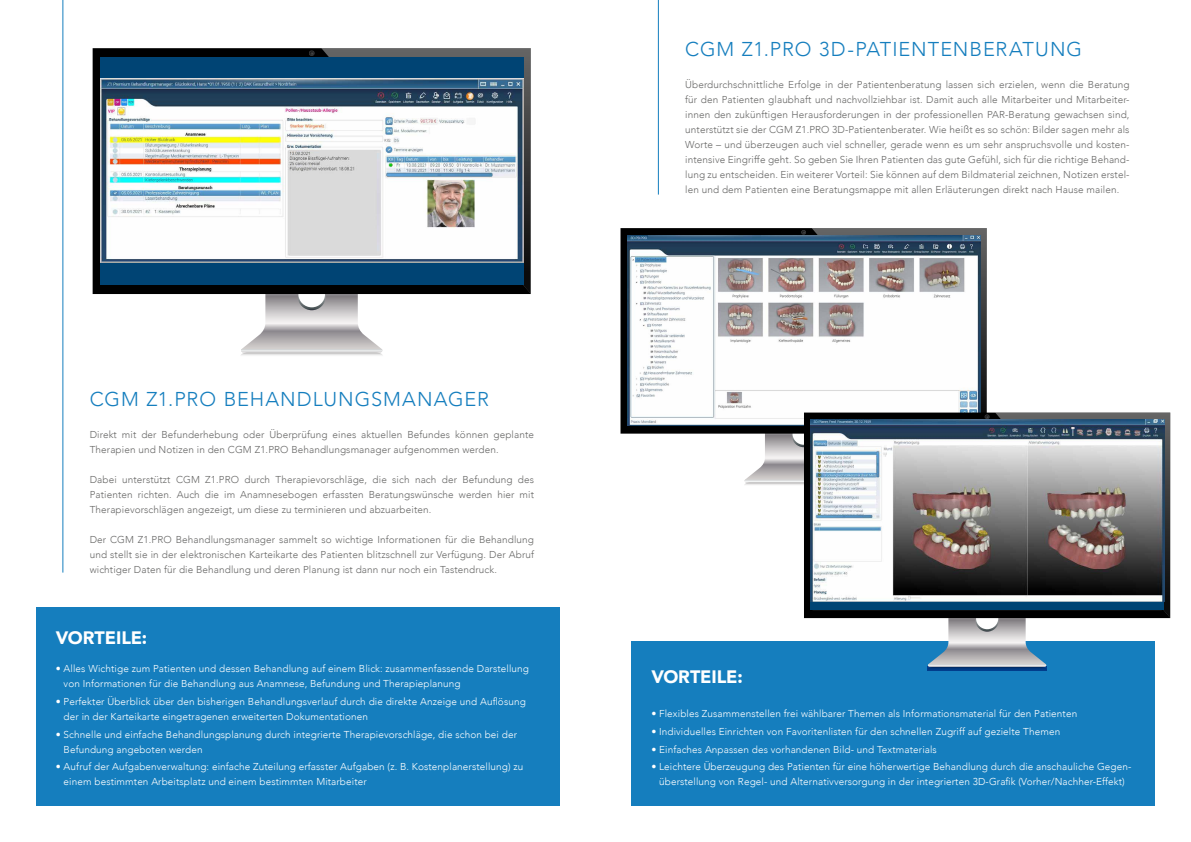
<style>
.page{position:relative;width:1191px;height:842px;background:#fff}
.page>*{position:absolute;margin:0;border:0;box-sizing:border-box;transform-origin:0 0}
.t1{font:300 20px "Avenir";letter-spacing:.045em;color:#157ebe}
.t2{font:900 18px "Avenir";letter-spacing:-.005em;color:#fff}
.t3{font:300 10px/15px "Avenir";letter-spacing:.01em;color:#686867;text-align:justify}
.t4{font:300 10px/15px "Avenir";letter-spacing:.01em;color:#fff}
.s1{font-weight:400}
</style>
<div class="page">
<svg style="left:620px;top:228px;width:124px;height:206px;background:#0d0f10"></svg>
<img style="left:627px;top:235px;width:117px;height:190px">
<hr style="left:658px;top:0;width:1px;height:195px;background:#157ebe">
<hr style="left:62px;top:0;width:1px;height:573px;background:#157ebe">
<div style="left:631px;top:641px;width:524px;height:165px;background:#157ebe"></div>
<svg style="left:744px;top:228px;width:426px;height:442px"></svg>
<div style="left:810px;top:420px;width:354px;height:190px;background:#004474"></div>
<img style="left:810px;top:420px;width:354px;height:182px">
<div style="left:36px;top:608px;width:523px;height:198px;background:#157ebe"></div>
<svg style="left:241px;top:294px;width:142px;height:61px"></svg>
<div style="left:298px;top:281px;width:27px;height:26px;background:#fff;border-radius:50%"></div>
<svg style="left:93px;top:48px;width:228px;height:246px;background:#010406"></svg>
<svg style="left:321px;top:48px;width:210px;height:246px;background:#323436"></svg>
<svg style="left:309px;top:51px;width:5px;height:5px"></svg>
<div style="left:100px;top:57px;width:424px;height:227px;background:#004474"></div>
<img style="left:100px;top:78px;width:424px;height:185px">
<h1 class="t1" style="left:90px;top:387px;width:401px">CGM Z1.PRO BEHANDLUNGSMANAGER</h1>
<p class="t3" style="left:90px;top:427px;width:446px">Direkt mit der Befunderhebung oder Überprüfung eines aktuellen Befundes können geplante<br>Therapien und Notizen in den CGM Z1.PRO Behandlungsmanager aufgenommen werden.</p>
<p class="t3" style="left:90px;top:472px;width:446px">Dabei unterstützt CGM Z1.PRO durch Therapievorschläge, die sich nach der Befundung des Patienten richten. Auch die im Anamnesebogen erfassten Beratungswünsche werden hier mit Therapievorschlägen angezeigt, um diese zu terminieren und abzuarbeiten.</p>
<p class="t3" style="left:90px;top:532px;width:446px">Der CGM Z1.PRO Behandlungsmanager sammelt so wichtige Informationen für die Behandlung und stellt sie in der elektronischen Karteikarte des Patienten blitzschnell zur Verfügung. Der Abruf wichtiger Daten für die Behandlung und deren Planung ist dann nur noch ein Tastendruck.</p>
<h2 class="t2" style="left:56px;top:623px;width:93px">VORTEILE:</h2>
<p class="t4" style="left:64px;top:661px;width:467px;text-indent:-8px"><span class="s1">•</span> Alles Wichtige zum Patienten und dessen Behandlung auf einem Blick: zusammenfassende Darstellung von Informationen für die Behandlung aus Anamnese, Befundung und Therapieplanung</p>
<p class="t4" style="left:64px;top:694px;width:463px;text-indent:-8px"><span class="s1">•</span> Perfekter Überblick über den bisherigen Behandlungsverlauf durch die direkte Anzeige und Auflösung der in der Karteikarte eingetragenen erweiterten Dokumentationen</p>
<p class="t4" style="left:64px;top:727px;width:455px;text-indent:-8px"><span class="s1">•</span> Schnelle und einfache Behandlungsplanung durch integrierte Therapievorschläge, die schon bei der<br>Befundung angeboten werden</p>
<p class="t4" style="left:64px;top:759px;width:461px;text-indent:-8px"><span class="s1">•</span> Aufruf der Aufgabenverwaltung: einfache Zuteilung erfasster Aufgaben (z. B. Kostenplanerstellung) zu einem bestimmten Arbeitsplatz und einem bestimmten Mitarbeiter</p>
<h1 class="t1" style="left:685px;top:37px;width:398px">CGM Z1.PRO 3D-PATIENTENBERATUNG</h1>
<p class="t3" style="left:685px;top:77px;width:446px">Überdurchschnittliche Erfolge in der Patientenberatung lassen sich erzielen, wenn die Beratung für den Patienten glaubhaft und nachvollziehbar ist. Damit auch alle Mitarbeiter und Mitarbeiter&shy;innen den zukünftigen Herausforderungen in der professionellen PAR-Beratung gewachsen sind, unterstützt sie der CGM Z1.PRO 3D-Patientenberater. Wie heißt es so schön: Bilder sagen mehr als Worte – und überzeugen auch viel schneller, gerade wenn es um sehr anspruchsvolle und kosten&shy;intensive Eingriffe geht. So geben Sie Ihren Patienten das gute Gefühl, sich für die richtige Behand&shy;lung zu entscheiden. Ein weiterer Vorteil: Sie können auf dem Bildmaterial zeichnen, Notizen erstel&shy;len und dem Patienten eine Beratungsmappe mit allen Erläuterungen direkt nach Hause mailen.</p>
<h2 class="t2" style="left:651px;top:662px;width:93px">VORTEILE:</h2>
<p class="t4" style="left:651px;top:706px;width:427px"><span class="s1">•</span> Flexibles Zusammenstellen frei wählbarer Themen als Informationsmaterial für den Patienten</p>
<p class="t4" style="left:651px;top:724px;width:410px"><span class="s1">•</span> Individuelles Einrichten von Favoritenlisten für den schnellen Zugriff auf gezielte Themen</p>
<p class="t4" style="left:651px;top:742px;width:287px"><span class="s1">•</span> Einfaches Anpassen des vorhandenen Bild- und Textmaterials</p>
<p class="t4" style="left:651px;top:759px;width:481px;text-align:center"><span class="s1">•</span> Leichtere Überzeugung des Patienten für eine höherwertige Behandlung durch die anschauliche Gegen&shy;überstellung von Regel- und Alternativversorgung in der integrierten 3D-Grafik (Vorher/Nachher-Effekt)</p>
</div>
